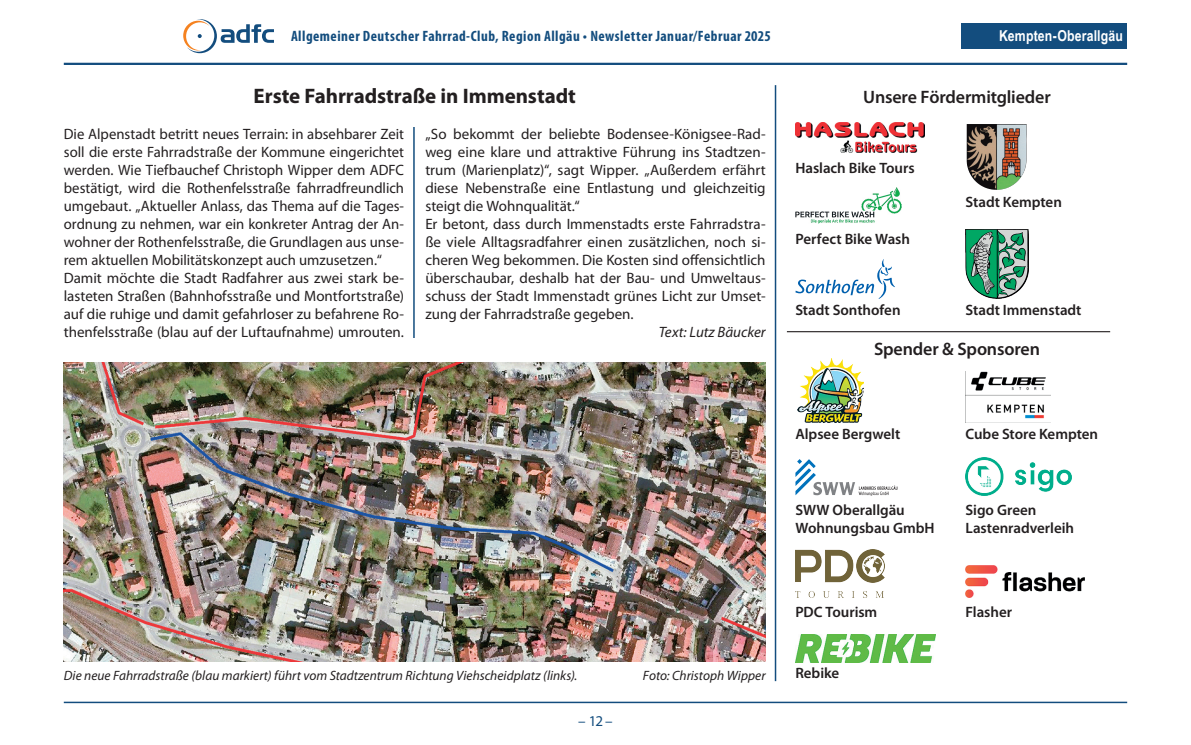
<style>
.page{position:relative;width:1191px;height:745px;background:#fff}
.page>*{position:absolute;margin:0;border:0;box-sizing:border-box;transform-origin:0 0}
.t1{font:700 21px "Myriad Pro";letter-spacing:-.005em;color:#231f20}
.t2{font:600 18px "Myriad Pro";letter-spacing:-.01em;color:#231f20}
.t3{font:15px/18px "Myriad Pro";color:#231f20}
.t4{font:600 15px/18px "Myriad Pro";letter-spacing:-.005em;color:#231f20}
.t5{font:700 condensed 15px "Myriad Pro";letter-spacing:.03em;color:#134d7e}
.t6{font:700 15px "Arial Narrow";letter-spacing:.01em;color:#fff}
.t7{font:italic 15px "Myriad Pro";color:#231f20}
.t8{font:15px "Myriad Pro";color:#134d7e}
.t9{font:italic 13.5px "Myriad Pro";color:#231f20}
</style>
<div class="page">
<hr style="left:64px;top:63px;width:1063px;height:2px;background:#134d7e">
<hr style="left:64px;top:701px;width:1063px;height:1px;background:#134d7e">
<svg style="left:183px;top:19px;width:91px;height:34px"></svg>
<hr style="left:413px;top:85px;width:2px;height:595px;background:#134d7e">
<hr style="left:774px;top:85px;width:2px;height:595px;background:#134d7e">
<div style="left:408px;top:78px;width:12px;height:48px;background:#fff"></div>
<div style="left:408px;top:338px;width:13px;height:350px;background:#fff"></div>
<img style="left:64px;top:362px;width:701px;height:299px">
<div style="left:961px;top:23px;width:166px;height:26px;background:#134d7e"></div>
<img style="left:795px;top:187px;width:106px;height:37px">
<img style="left:795px;top:122px;width:129px;height:31px">
<img style="left:966px;top:124px;width:54px;height:66px">
<svg style="left:795px;top:259px;width:100px;height:39px"></svg>
<img style="left:965px;top:230px;width:63px;height:68px">
<hr style="left:787px;top:331px;width:323px;height:1px;background:#231f20">
<img style="left:795px;top:549px;width:89px;height:48px">
<img style="left:965px;top:457px;width:106px;height:38px">
<img style="left:965px;top:371px;width:85px;height:51px">
<svg style="left:795px;top:459px;width:102px;height:36px"></svg>
<img style="left:797px;top:358px;width:66px;height:64px">
<img style="left:965px;top:565px;width:119px;height:32px">
<img style="left:795px;top:634px;width:141px;height:27px">
<p class="t5" style="left:291px;top:27px;width:481px">Allgemeiner Deutscher Fahrrad-Club, Region Allgäu • Newsletter Januar/Februar 2025</p>
<h1 class="t1" style="left:253px;top:82px;width:324px">Erste Fahrradstraße in Immenstadt</h1>
<p class="t3" style="left:64px;top:125px;width:342px">Die Alpenstadt betritt neues Terrain: in absehbarer Zeit soll die erste Fahrradstraße der Kommune eingerichtet werden. Wie Tiefbauchef Christoph Wipper dem ADFC bestätigt, wird die Rothenfelsstraße fahrradfreundlich umgebaut. „Aktueller Anlass, das Thema auf die Tages&shy;ordnung zu nehmen, war ein konkreter Antrag der An&shy;wohner der Rothenfelsstraße, die Grundlagen aus unse&shy;rem aktuellen Mobilitätskonzept auch umzusetzen.“ Damit möchte die Stadt Radfahrer aus zwei stark be&shy;lasteten Straßen (Bahnhofsstraße und Montfortstraße) auf die ruhige und damit gefahrloser zu befahrene Ro&shy;thenfelsstraße (blau auf der Luftaufnahme) umrouten.</p>
<p class="t3" style="left:425px;top:125px;width:342px">„So bekommt der beliebte Bodensee-Königsee-Rad&shy;weg eine klare und attraktive Führung ins Stadtzen&shy;trum (Marienplatz)“, sagt Wipper. „Außerdem erfährt diese Nebenstraße eine Entlastung und gleichzeitig steigt die Wohnqualität.“<br>Er betont, dass durch Immenstadts erste Fahrradstra&shy;ße viele Alltagsradfahrer einen zusätzlichen, noch si&shy;cheren Weg bekommen. Die Kosten sind offensichtlich überschaubar, deshalb hat der Bau- und Umweltaus&shy;schuss der Stadt Immenstadt grünes Licht zur Umset&shy;zung der Fahrradstraße gegeben.</p>
<p class="t7" style="left:658px;top:323px;width:108px">Text: Lutz Bäucker</p>
<p class="t6" style="left:999px;top:24px;width:125px">Kempten-Oberallgäu</p>
<p class="t2" style="left:863px;top:86px;width:189px">Unsere Fördermitglieder</p>
<p class="t4" style="left:795px;top:158px;width:121px">Haslach Bike Tours</p>
<p class="t4" style="left:795px;top:229px;width:116px">Perfect Bike Wash</p>
<p class="t4" style="left:795px;top:300px;width:107px">Stadt Sonthofen</p>
<p class="t4" style="left:965px;top:192px;width:98px">Stadt Kempten</p>
<p class="t4" style="left:965px;top:300px;width:117px">Stadt Immenstadt</p>
<p class="t2" style="left:874px;top:337px;width:167px">Spender &amp; Sponsoren</p>
<p class="t4" style="left:795px;top:424px;width:106px">Alpsee Bergwelt</p>
<p class="t4" style="left:795px;top:500px;width:141px">SWW Oberallgäu<br>Wohnungsbau GmbH</p>
<p class="t4" style="left:965px;top:424px;width:134px">Cube Store Kempten</p>
<p class="t4" style="left:965px;top:500px;width:110px">Sigo Green<br>Lastenradverleih</p>
<p class="t9" style="left:64px;top:666px;width:515px">Die neue Fahrradstraße (blau markiert) führt vom Stadtzentrum Richtung Viehscheidplatz (links).</p>
<p class="t9" style="left:643px;top:666px;width:124px">Foto: Christoph Wipper</p>
<p class="t8" style="left:578px;top:711px;width:36px">– 12–</p>
<p class="t4" style="left:795px;top:602px;width:83px">PDC Tourism</p>
<p class="t4" style="left:795px;top:663px;width:45px">Rebike</p>
<p class="t4" style="left:965px;top:602px;width:48px">Flasher</p>
</div>
